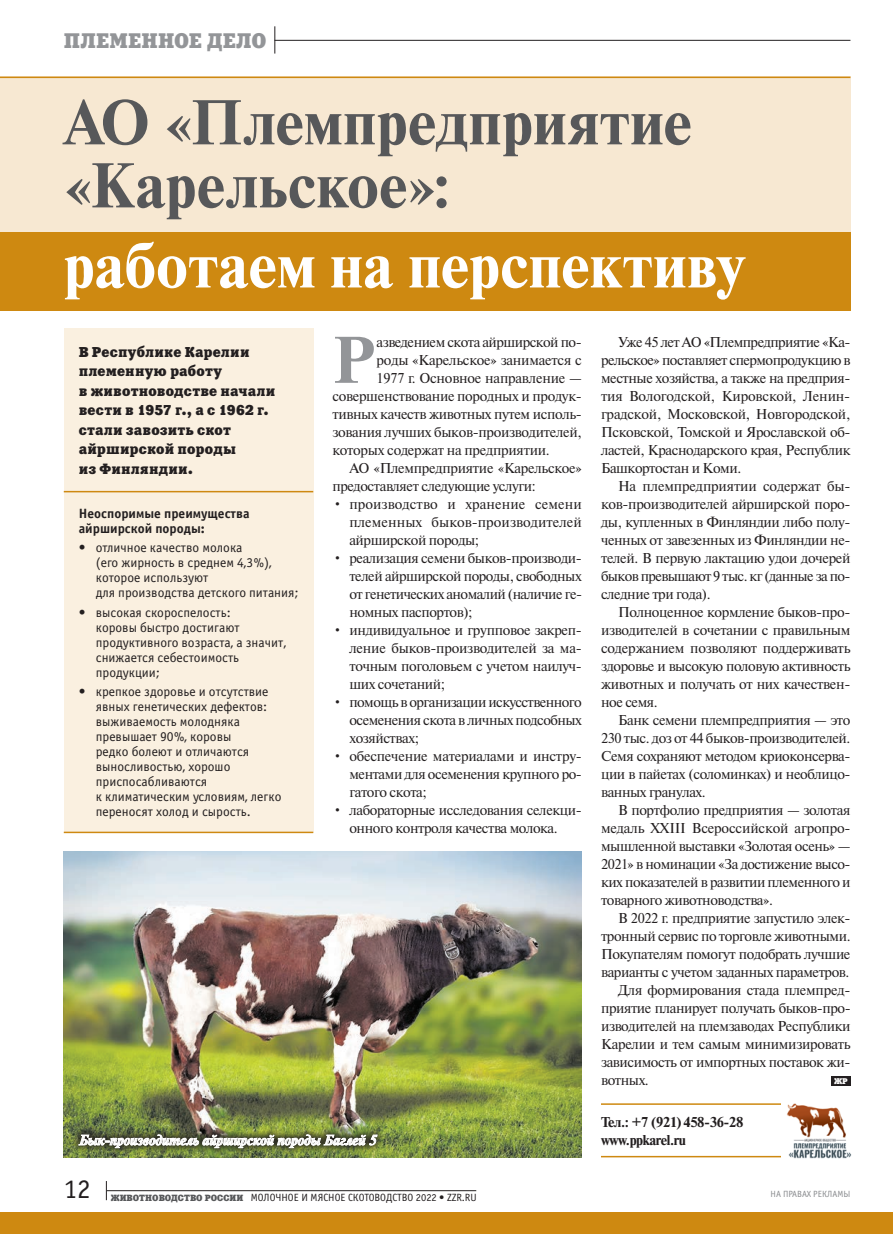
<style>
.page{position:relative;width:893px;height:1234px;background:#fff}
.page>*{position:absolute;margin:0;border:0;box-sizing:border-box;transform-origin:0 0}
.t1{font:700 65.7px "Newton C";color:#939598}
.t2{font:700 63px/63px "Newton C";letter-spacing:.01em;color:#57585a}
.t3{font:700 63px "Newton C";color:#fff}
.t4{font:27px "Officina Sans C";color:#231f20}
.t5{font:21px "Xenia C";letter-spacing:.005em;color:#939598}
.t6{font:14.25px/18px "Newton C";letter-spacing:-.03em;color:#231f20;text-align:justify}
.t7{font:14.25px/19.5px "Xenia C";letter-spacing:.01em;color:#231f20}
.t8{font:italic 700 14.25px "Newton C";letter-spacing:-.005em;color:#fff}
.t9{font:700 14.25px/18px "Newton C";letter-spacing:-.03em;color:#231f20}
.t10{font:13.5px/15px "Officina Sans C";color:#231f20}
.t11{font:700 13.5px/15px "Officina Sans C";color:#231f20}
.t12{font:10.5px "Officina Sans C";color:#231f20}
.t13{font:9px "Officina Sans C";color:#8a8c8f}
.t14{font:8.25px "Xenia C";color:#fff}
.s1{font-family:"Xenia C";font-size:9px;color:#57585a}
</style>
<div class="page">
<hr style="left:275px;top:40px;width:575px;height:1px;background:#231f20">
<svg style="left:274px;top:26px;width:1px;height:28px"></svg>
<hr style="left:107px;top:1189px;width:369px;height:1px;background:#231f20">
<svg style="left:106px;top:1181px;width:1px;height:18px"></svg>
<div style="left:64px;top:329px;width:249px;height:504px;background:#faf0e0"></div>
<div style="left:0;top:77px;width:850px;height:162px;background:#f7e8d2"></div>
<div style="left:0;top:232px;width:850px;height:79px;background:#ce8911"></div>
<div style="left:831px;top:1075px;width:19px;height:10px;background:#231f20"></div>
<div style="left:0;top:1212px;width:893px;height:21px;background:#ce8911"></div>
<img style="left:64px;top:851px;width:518px;height:306px">
<hr style="left:0;top:77px;width:850px;height:1px;background:#ce8911">
<hr style="left:64px;top:491px;width:249px;height:1px;background:#ce8911">
<hr style="left:601px;top:1103px;width:249px;height:1px;background:#ce8911">
<hr style="left:601px;top:1155px;width:249px;height:2px;background:#ce8911">
<hr style="left:64px;top:831px;width:249px;height:2px;background:#ce8911">
<img style="left:782px;top:1103px;width:70px;height:56px">
<img style="left:70px;top:1125px;width:316px;height:31px">
<svg style="left:78px;top:1134px;width:300px;height:13px"></svg>
<h3 class="t5" style="left:64px;top:27px;width:204px">ПЛЕМЕННОЕ ДЕЛО</h3>
<h2 class="t2" style="left:64px;top:91px;width:630px">АО «Племпредприятие «Карельское»:</h2>
<h2 class="t3" style="left:64px;top:230px;width:683px">работаем на перспективу</h2>
<p class="t7" style="left:79px;top:342px;width:198px">В Республике Карелии племенную работу<br>в животноводстве начали вести в 1957 г., а с 1962 г. стали завозить скот айрширской породы<br>из Финляндии.</p>
<p class="t11" style="left:79px;top:506px;width:172px">Неоспоримые преимущества айрширской породы:</p>
<p class="t10" style="left:96px;top:540px;width:204px;text-indent:-17px">• отличное качество молока<br>(его жирность в среднем 4,3%), которое используют<br>для производства детского питания;</p>
<p class="t10" style="left:96px;top:604px;width:192px;text-indent:-17px">• высокая скороспелость:<br>коровы быстро достигают продуктивного возраста, а значит, снижается себестоимость продукции;</p>
<p class="t10" style="left:96px;top:684px;width:187px;text-indent:-17px">• крепкое здоровье и отсутствие явных генетических дефектов: выживаемость молодняка превышает 90%, коровы<br>редко болеют и отличаются выносливостью, хорошо приспосабливаются<br>к климатическим условиям, легко переносят холод и сырость.</p>
<h1 class="t1" style="left:332px;top:323px;width:44px">Р</h1>
<p class="t6" style="left:377px;top:333px;width:207px">азведением скота айрширской по‑</p>
<p class="t6" style="left:377px;top:351px;width:207px">роды «Карельское» занимается с</p>
<p class="t6" style="left:377px;top:369px;width:207px">1977 г. Основное направление —</p>
<p class="t6" style="left:332px;top:387px;width:251px">совершенствование породных и продук‑</p>
<p class="t6" style="left:332px;top:405px;width:251px">тивных качеств животных путем исполь‑</p>
<p class="t6" style="left:332px;top:423px;width:251px">зования лучших быков-производителей,</p>
<p class="t6" style="left:332px;top:441px;width:219px">которых содержат на предприятии.</p>
<p class="t6" style="left:349px;top:459px;width:234px">АО «Племпредприятие «Карельское»</p>
<p class="t6" style="left:332px;top:477px;width:205px">предоставляет следующие услуги:</p>
<p class="t6" style="left:349px;top:495px;width:234px;text-indent:-17px">• производство и хранение семени племенных быков-производителей айрширской породы;</p>
<p class="t6" style="left:349px;top:549px;width:234px;text-indent:-17px">• реализация семени быков-производи‑ телей айрширской породы, свободных от генетических аномалий (наличие ге‑ номных паспортов);</p>
<p class="t6" style="left:349px;top:621px;width:234px;text-align:left;text-indent:-17px">• индивидуальное и групповое закреп&shy;ление быков-производителей за ма‑ точным поголовьем с учетом наилуч‑ ших сочетаний;</p>
<p class="t6" style="left:349px;top:693px;width:234px;text-indent:-17px">• помощь в организации искусственного осеменения скота в личных подсобных хозяйствах;</p>
<p class="t6" style="left:349px;top:747px;width:234px;text-indent:-17px">• обеспечение материалами и инстру‑ ментами для осеменения крупного ро‑ гатого скота;</p>
<p class="t6" style="left:332px;top:801px;width:251px;text-align:center">• лабораторные исследования селекци‑ онного контроля качества молока.</p>
<p class="t8" style="left:79px;top:1132px;width:299px">Бык-производитель айрширской породы Баглей 5</p>
<h3 class="t4" style="left:64px;top:1174px;width:28px">12</h3>
<p class="t12" style="left:111px;top:1191px;width:367px"><span class="s1">ЖИВОТНОВОДСТВО РОССИИ</span> МОЛОЧНОЕ И МЯСНОЕ СКОТОВОДСТВО 2022 • ZZR.RU</p>
<p class="t6" style="left:601px;top:333px;width:251px;text-indent:17px">Уже 45 лет АО «Племпредприятие «Ка‑ рельское» поставляет спермопродукцию в местные хозяйства, а также на предприя‑ тия Вологодской, Кировской, Ленин‑ градской, Московской, Новгородской, Псковской, Томской и Ярославской об‑ ластей, Краснодарского края, Республик Башкортостан и Коми.</p>
<p class="t6" style="left:601px;top:477px;width:251px;text-indent:17px">На племпредприятии содержат бы‑ ков-производителей айрширской поро‑ ды, купленных в Финляндии либо полу‑ ченных от завезенных из Финляндии не‑ телей. В первую лактацию удои дочерей быков превышают 9 тыс. кг (данные за по‑ следние три года).</p>
<p class="t6" style="left:601px;top:603px;width:251px;text-indent:17px">Полноценное кормление быков-про‑ изводителей в сочетании с правильным содержанием позволяют поддерживать здоровье и высокую половую активность животных и получать от них качествен‑ ное семя.</p>
<p class="t6" style="left:601px;top:711px;width:251px;text-indent:17px">Банк семени племпредприятия — это 230 тыс. доз от 44 быков-производителей.<br>Семя сохраняют методом криоконсерва‑ ции в пайетах (соломинках) и необлицо‑ ванных гранулах.</p>
<p class="t6" style="left:601px;top:801px;width:251px;text-indent:17px">В портфолио предприятия — золотая медаль XXIII Всероссийской агропро‑ мышленной выставки «Золотая осень» — 2021» в номинации «За достижение высо‑ ких показателей в развитии племенного и товарного животноводства».</p>
<p class="t6" style="left:618px;top:909px;width:234px">В 2022 г. предприятие запустило элек‑</p>
<p class="t6" style="left:601px;top:927px;width:251px">тронный сервис по торговле животными.</p>
<p class="t6" style="left:601px;top:945px;width:251px">Покупателям помогут подобрать лучшие</p>
<p class="t6" style="left:601px;top:963px;width:250px">варианты с учетом заданных параметров.</p>
<p class="t6" style="left:618px;top:981px;width:234px">Для формирования стада племпред‑</p>
<p class="t6" style="left:601px;top:999px;width:251px">приятие планирует получать быков-про‑</p>
<p class="t6" style="left:601px;top:1017px;width:251px">изводителей на племзаводах Республики</p>
<p class="t6" style="left:601px;top:1035px;width:251px">Карелии и тем самым минимизировать</p>
<p class="t6" style="left:601px;top:1053px;width:251px">зависимость от импортных поставок жи‑</p>
<p class="t6" style="left:601px;top:1071px;width:49px">вотных.</p>
<p class="t14" style="left:834px;top:1075px;width:15px">ЖР</p>
<p class="t9" style="left:601px;top:1113px;width:144px">Тел.: +7 (921) 458‑36‑28 www.ppkarel.ru</p>
<p class="t13" style="left:770px;top:1189px;width:81px">НА ПРАВАХ РЕКЛАМЫ</p>
</div>
